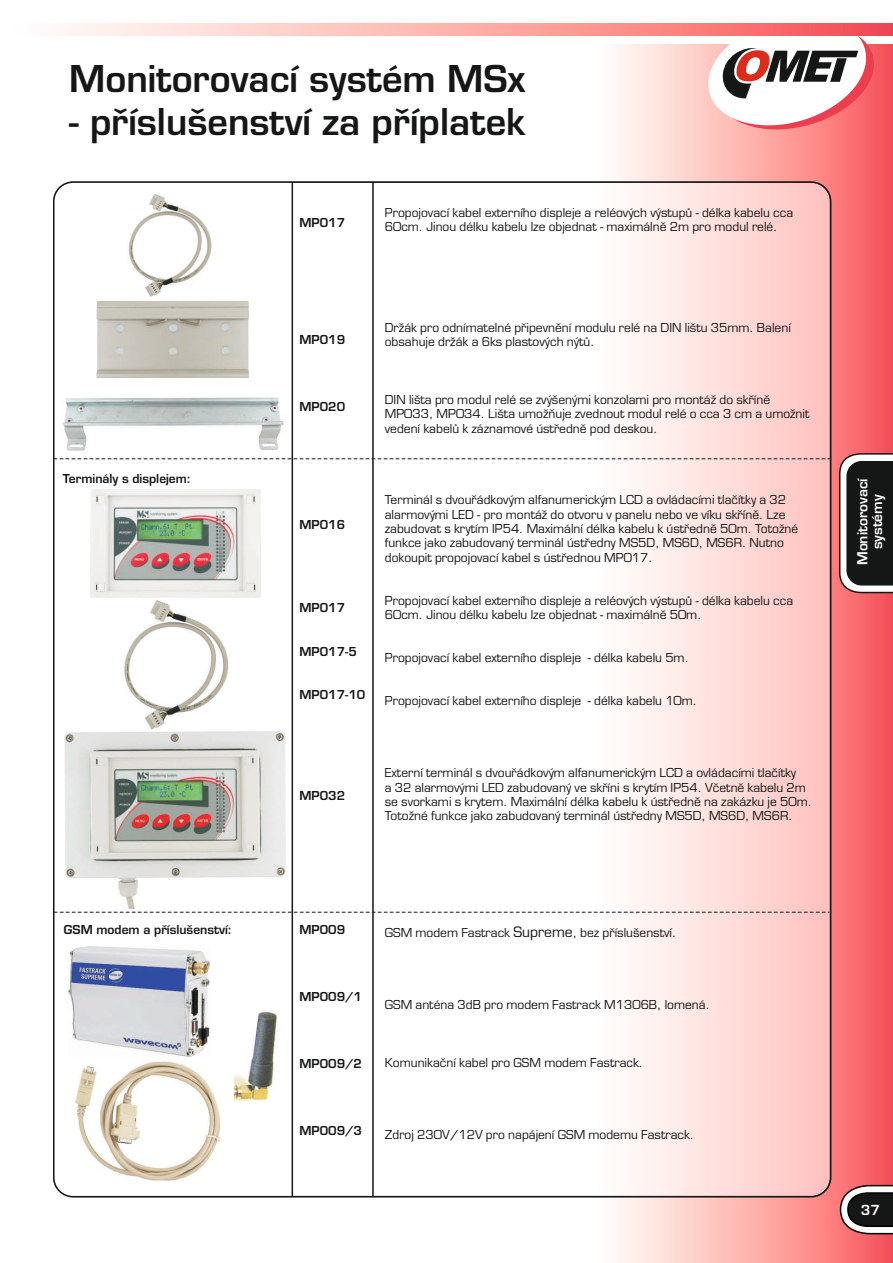
<style>
.page{position:relative;width:893px;height:1263px;background:#fff}
.page>*{position:absolute;margin:0;border:0;box-sizing:border-box;transform-origin:0 0}
.t1{font:700 36px "Euromode";color:#151616}
.t2{font:700 13.5px/14.5px "Euromode";color:#fff;text-align:center}
.t3{font:12px/14.4px "Euromode";color:#151616}
.t4{font:700 12px "Euromode";color:#151616}
.s1{font-size:13.95px}
</style>
<div class="page">
<div style="left:595px;top:44px;width:298px;height:1219px;background:linear-gradient(to right,#fff,#f8595b)"></div>
<svg style="left:701px;top:23px;width:180px;height:114px"></svg>
<svg style="left:68px;top:24px;width:825px;height:12px;background:#fda7a5"></svg>
<svg style="left:838px;top:452px;width:55px;height:142px;background:#494343"></svg>
<svg style="left:839px;top:1184px;width:54px;height:51px"></svg>
<div style="left:53px;top:181px;width:778px;height:1016px;background:#fff;border:2px solid #151616;border-radius:19px;opacity:.5"></div>
<svg style="left:54px;top:184px;width:238px;height:1013px"></svg>
<hr style="left:292px;top:182px;width:1px;height:1015px;background:#151616">
<hr style="left:372px;top:182px;width:2px;height:1015px;background:#151616">
<img style="left:73px;top:1062px;width:149px;height:120px">
<img style="left:69px;top:946px;width:140px;height:111px">
<img style="left:235px;top:1010px;width:42px;height:90px">
<img style="left:65px;top:732px;width:221px;height:176px">
<img style="left:122px;top:599px;width:107px;height:132px">
<img style="left:91px;top:489px;width:169px;height:108px">
<img style="left:128px;top:194px;width:83px;height:103px">
<img style="left:96px;top:301px;width:153px;height:76px">
<img style="left:63px;top:397px;width:221px;height:53px">
<svg style="left:54px;top:458px;width:777px;height:1px"></svg>
<svg style="left:54px;top:912px;width:775px;height:1px"></svg>
<h1 class="t1" style="left:69px;top:64px;width:458px">Monitorovací systém MSx</h1>
<h1 class="t1" style="left:69px;top:108px;width:458px">- příslušenství za příplatek</h1>
<p class="t4" style="left:63px;top:474px;width:130px">Terminály s displejem:</p>
<p class="t4" style="left:64px;top:925px;width:170px">GSM modem a příslušenství:</p>
<p class="t4" style="left:299px;top:218px;width:47px">MP017</p>
<p class="t3" style="left:385px;top:207px;width:410px">Propojovací kabel externího displeje a reléových výstupů - délka kabelu cca<br>60cm. Jinou délku kabelu lze objednat - maximálně 2m pro modul relé.</p>
<p class="t4" style="left:299px;top:335px;width:47px">MP019</p>
<p class="t4" style="left:299px;top:402px;width:47px">MP020</p>
<p class="t3" style="left:385px;top:322px;width:408px">Držák pro odnímatelné připevnění modulu relé na DIN lištu 35mm. Balení obsahuje držák a 6ks plastových nýtů.</p>
<p class="t3" style="left:385px;top:393px;width:426px">DIN lišta pro modul relé se zvýšenými konzolami pro montáž do skříně<br>MP033, MP034. Lišta umožňuje zvednout modul relé o cca 3 cm a umožnit vedení kabelů k záznamové ústředně pod deskou.</p>
<p class="t4" style="left:299px;top:519px;width:47px">MP016</p>
<p class="t4" style="left:299px;top:603px;width:47px">MP017</p>
<p class="t4" style="left:299px;top:647px;width:59px">MP017-5</p>
<p class="t4" style="left:299px;top:690px;width:67px">MP017-10</p>
<p class="t3" style="left:385px;top:494px;width:415px">Terminál s dvouřádkovým alfanumerickým LCD a ovládacími tlačítky a 32 alarmovými LED - pro montáž do otvoru v panelu nebo ve víku skříně. Lze zabudovat s krytím IP54. Maximální délka kabelu k ústředně 50m. Totožné funkce jako zabudovaný terminál ústředny MS5D, MS6D, MS6R. Nutno dokoupit propojovací kabel s ústřednou MP017.</p>
<p class="t3" style="left:385px;top:594px;width:410px">Propojovací kabel externího displeje a reléových výstupů - délka kabelu cca<br>60cm. Jinou délku kabelu lze objednat - maximálně 50m.</p>
<p class="t3" style="left:385px;top:652px;width:305px">Propojovací kabel externího displeje - délka kabelu 5m.</p>
<p class="t3" style="left:385px;top:695px;width:314px">Propojovací kabel externího displeje - délka kabelu 10m.</p>
<p class="t4" style="left:299px;top:791px;width:47px">MP032</p>
<p class="t3" style="left:385px;top:767px;width:429px">Externí terminál s dvouřádkovým alfanumerickým LCD a ovládacími tlačítky<br>a 32 alarmovými LED zabudovaný ve skříni s krytím IP54. Včetně kabelu 2m se svorkami s krytem. Maximální délka kabelu k ústředně na zakázku je 50m.<br>Totožné funkce jako zabudovaný terminál ústředny MS5D, MS6D, MS6R.</p>
<p class="t4" style="left:299px;top:924px;width:47px">MP009</p>
<p class="t3" style="left:385px;top:927px;width:293px">GSM modem Fastrack <span class="s1">Supreme</span>, bez příslušenství.</p>
<p class="t4" style="left:299px;top:991px;width:64px">MP009/1</p>
<p class="t3" style="left:385px;top:999px;width:327px">GSM anténa 3dB pro modem Fastrack M1306B, lomená.</p>
<p class="t4" style="left:299px;top:1058px;width:64px">MP009/2</p>
<p class="t3" style="left:385px;top:1056px;width:260px">Komunikační kabel pro GSM modem Fastrack.</p>
<p class="t4" style="left:299px;top:1125px;width:64px">MP009/3</p>
<p class="t3" style="left:385px;top:1128px;width:311px">Zdroj 230V/12V pro napájení GSM modemu Fastrack.</p>
<p class="t2" style="left:857px;top:565px;width:88px;rotate:-90deg">Monitorovací systémy</p>
<p class="t2" style="left:861px;top:1204px;width:21px">37</p>
</div>
